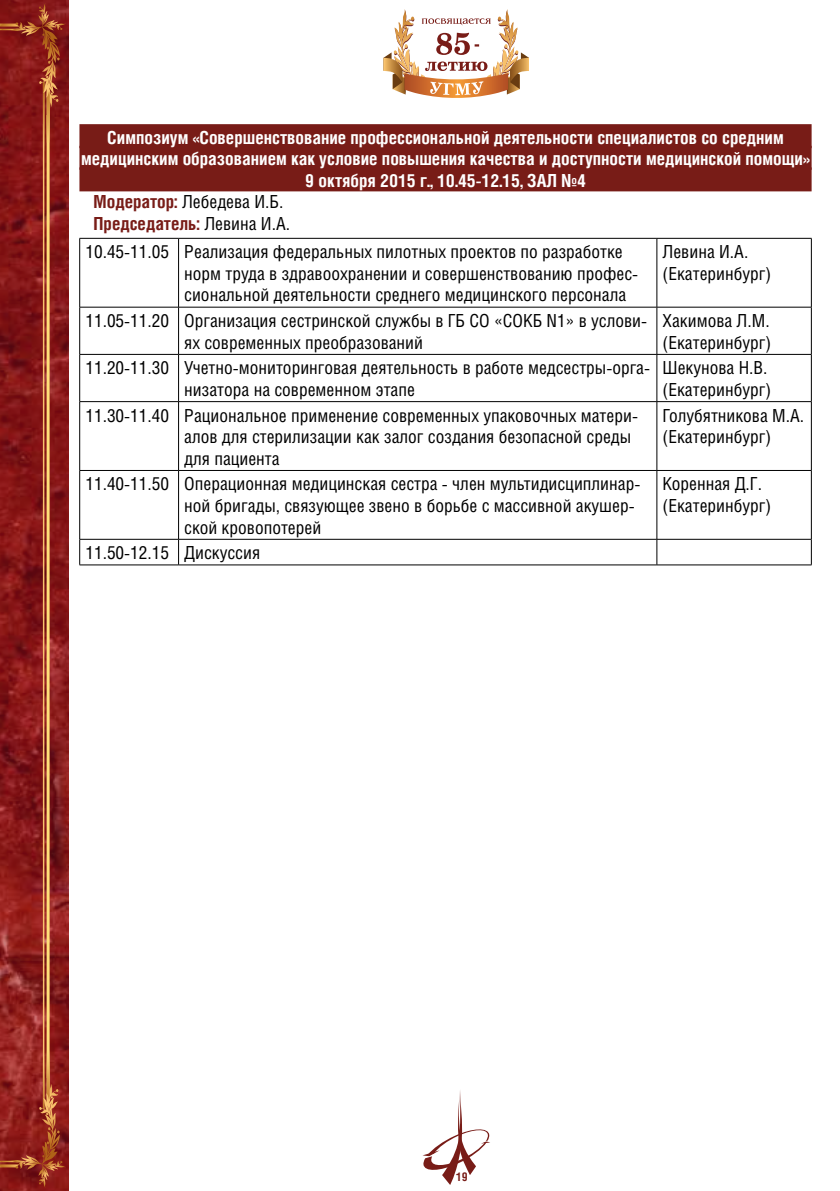
<style>
.page{position:relative;width:840px;height:1191px;background:#fff}
.page>*{position:absolute;margin:0;border:0;box-sizing:border-box;transform-origin:0 0}
.t1{font:18px/21.6px "Helios Cond";color:#000}
.t2{font:700 18px "Helios Cond";color:#fff}
.t3{font:700 18px "Helios Cond";color:#781c17}
.t4{font:700 12px "Helios Cond";color:#781c17}
.s1{font-weight:700;color:#781c17}
.s2{font-weight:400;color:#000}
</style>
<div class="page">
<img style="left:0;top:0;width:69px;height:1191px">
<svg style="left:383px;top:9px;width:145px;height:89px"></svg>
<svg style="left:422px;top:1090px;width:68px;height:95px"></svg>
<svg style="left:0;top:3px;width:66px;height:1184px;background:#8f2620"></svg>
<div style="left:79px;top:124px;width:732px;height:24px;background:#781c17"></div>
<div style="left:79px;top:146px;width:732px;height:24px;background:#781c17"></div>
<div style="left:79px;top:167px;width:732px;height:24px;background:#781c17"></div>
<hr style="left:79px;top:238px;width:99px;height:1px;background:#000">
<hr style="left:79px;top:238px;width:1px;height:69px;background:#000">
<hr style="left:178px;top:238px;width:478px;height:1px;background:#000">
<hr style="left:178px;top:238px;width:1px;height:69px;background:#000">
<hr style="left:656px;top:238px;width:155px;height:1px;background:#000">
<hr style="left:656px;top:238px;width:1px;height:69px;background:#000">
<hr style="left:810px;top:238px;width:1px;height:69px;background:#000">
<hr style="left:79px;top:307px;width:99px;height:1px;background:#000">
<hr style="left:79px;top:307px;width:1px;height:47px;background:#000">
<hr style="left:178px;top:307px;width:478px;height:1px;background:#000">
<hr style="left:178px;top:307px;width:1px;height:47px;background:#000">
<hr style="left:656px;top:307px;width:155px;height:1px;background:#000">
<hr style="left:656px;top:307px;width:1px;height:47px;background:#000">
<hr style="left:810px;top:307px;width:1px;height:47px;background:#000">
<hr style="left:79px;top:354px;width:99px;height:1px;background:#000">
<hr style="left:79px;top:355px;width:1px;height:46px;background:#000">
<hr style="left:178px;top:354px;width:478px;height:1px;background:#000">
<hr style="left:178px;top:355px;width:1px;height:46px;background:#000">
<hr style="left:656px;top:354px;width:155px;height:1px;background:#000">
<hr style="left:656px;top:355px;width:1px;height:46px;background:#000">
<hr style="left:810px;top:355px;width:1px;height:46px;background:#000">
<hr style="left:79px;top:401px;width:99px;height:1px;background:#000">
<hr style="left:79px;top:402px;width:1px;height:68px;background:#000">
<hr style="left:178px;top:401px;width:478px;height:1px;background:#000">
<hr style="left:178px;top:402px;width:1px;height:68px;background:#000">
<hr style="left:656px;top:401px;width:155px;height:1px;background:#000">
<hr style="left:656px;top:402px;width:1px;height:68px;background:#000">
<hr style="left:810px;top:402px;width:1px;height:68px;background:#000">
<hr style="left:79px;top:470px;width:99px;height:1px;background:#000">
<hr style="left:79px;top:471px;width:1px;height:68px;background:#000">
<hr style="left:178px;top:470px;width:478px;height:1px;background:#000">
<hr style="left:178px;top:471px;width:1px;height:68px;background:#000">
<hr style="left:656px;top:470px;width:155px;height:1px;background:#000">
<hr style="left:656px;top:471px;width:1px;height:68px;background:#000">
<hr style="left:810px;top:471px;width:1px;height:68px;background:#000">
<hr style="left:79px;top:539px;width:99px;height:1px;background:#000">
<svg style="left:79px;top:539px;width:1px;height:25px"></svg>
<hr style="left:178px;top:539px;width:478px;height:1px;background:#000">
<svg style="left:178px;top:539px;width:1px;height:25px"></svg>
<hr style="left:656px;top:539px;width:155px;height:1px;background:#000">
<svg style="left:656px;top:539px;width:1px;height:25px"></svg>
<svg style="left:810px;top:539px;width:1px;height:25px"></svg>
<hr style="left:79px;top:564px;width:99px;height:1px;background:#000">
<hr style="left:178px;top:564px;width:478px;height:1px;background:#000">
<hr style="left:656px;top:564px;width:155px;height:1px;background:#000">
<p class="t2" style="left:107px;top:126px;width:677px">Симпозиум «Совершенствование профессиональной деятельности специалистов со средним</p>
<p class="t2" style="left:81px;top:148px;width:729px">медицинским образованием как условие повышения качества и доступности медицинской помощи»</p>
<p class="t2" style="left:305px;top:170px;width:282px">9 октября 2015 г., 10.45-12.15, ЗАЛ №4</p>
<p class="t1" style="left:94px;top:191px;width:191px"><span class="s1">Модератор:</span> Лебедева И.Б.</p>
<p class="t3" style="left:94px;top:213px;width:198px">Председатель: <span class="s2">Левина И.А.</span></p>
<p class="t1" style="left:184px;top:241px;width:455px;text-indent:-99px">10.45-11.05 Реализация федеральных пилотных проектов по разработке норм труда в здравоохранении и совершенствованию профес&shy;сиональной деятельности среднего медицинского персонала</p>
<p class="t1" style="left:662px;top:241px;width:110px">Левина И.А. (Екатеринбург)</p>
<p class="t1" style="left:184px;top:309px;width:464px;text-indent:-99px">11.05-11.20 Организация сестринской службы в ГБ СО «СОКБ N1» в услови&shy;ях современных преобразований</p>
<p class="t1" style="left:662px;top:309px;width:110px">Хакимова Л.М. (Екатеринбург)</p>
<p class="t1" style="left:184px;top:357px;width:467px;text-indent:-99px">11.20-11.30 Учетно-мониторинговая деятельность в работе медсестры-орга&shy;низатора на современном этапе</p>
<p class="t1" style="left:662px;top:357px;width:110px">Шекунова Н.В. (Екатеринбург)</p>
<p class="t1" style="left:184px;top:404px;width:455px;text-indent:-99px">11.30-11.40 Рациональное применение современных упаковочных матери&shy;алов для стерилизации как залог создания безопасной среды для пациента</p>
<p class="t1" style="left:662px;top:404px;width:143px">Голубятникова М.А. (Екатеринбург)</p>
<p class="t1" style="left:184px;top:473px;width:457px;text-indent:-99px">11.40-11.50 Операционная медицинская сестра - член мультидисциплинар&shy;ной бригады, связующее звено в борьбе с массивной акушер&shy;ской кровопотерей</p>
<p class="t1" style="left:662px;top:473px;width:110px">Коренная Д.Г. (Екатеринбург)</p>
<p class="t1" style="left:85px;top:542px;width:176px">11.50-12.15 Дискуссия</p>
<p class="t4" style="left:456px;top:1170px;width:13px">19</p>
</div>
